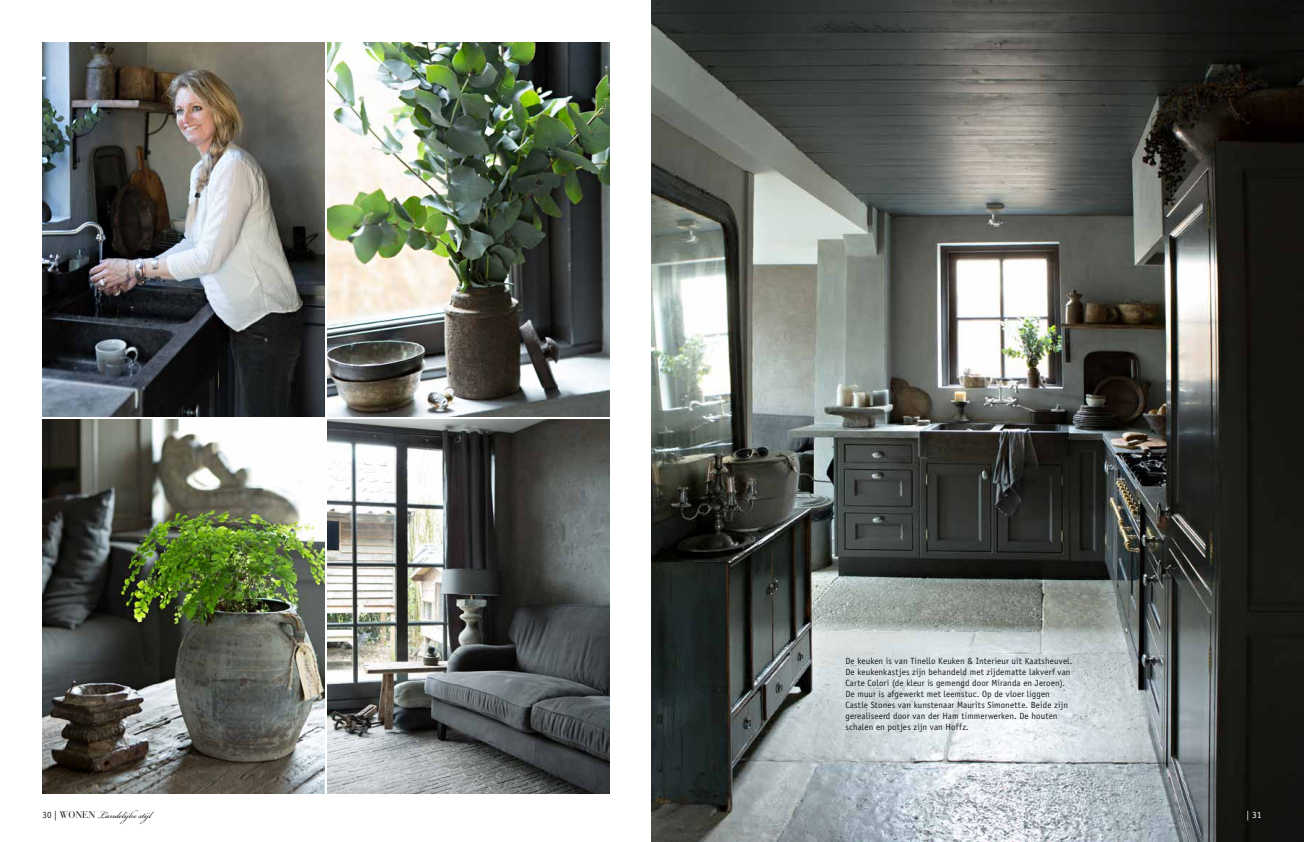
<style>
.page{position:relative;width:1304px;height:842px;background:#fff}
.page>*{position:absolute;margin:0;border:0;box-sizing:border-box;transform-origin:0 0}
.t1{font:15px "Bickham Script Pro";color:#1a1a18;scale:.95 1}
.t2{font:9.5px "Officina Sans Std";color:#fff;scale:.95 1}
.t3{font:9px/11px "Officina Sans Std";letter-spacing:.01em;color:#1a1a18}
.s1{font-family:"Officina Sans Std";font-size:9.5px}
.s2{font-family:"Bauer Bodoni";font-size:9.5px}
</style>
<div class="page">
<img style="left:327px;top:420px;width:282px;height:374px">
<img style="left:43px;top:420px;width:282px;height:374px">
<img style="left:327px;top:43px;width:282px;height:374px">
<img style="left:43px;top:43px;width:282px;height:374px">
<img style="left:652px;top:0;width:652px;height:842px">
<p class="t3" style="left:845px;top:656px;width:229px">De keuken is van Tinello Keuken &amp; Interieur uit Kaatsheuvel.<br>De keukenkastjes zijn behandeld met zijdematte lakverf van Carte Colori (de kleur is gemengd door Miranda en Jeroen).<br>De muur is afgewerkt met leemstuc. Op de vloer liggen Castle Stones van kunstenaar Maurits Simonette. Beide zijn gerealiseerd door van der Ham timmerwerken. De houten schalen en potjes zijn van Hoffz.</p>
<h1 class="t1" style="left:43px;top:804px;width:122px"><span class="s1">30 |</span> <span class="s2">WONEN</span> Landelijke stijl</h1>
<p class="t2" style="left:1247px;top:809px;width:17px">| 31</p>
</div>
